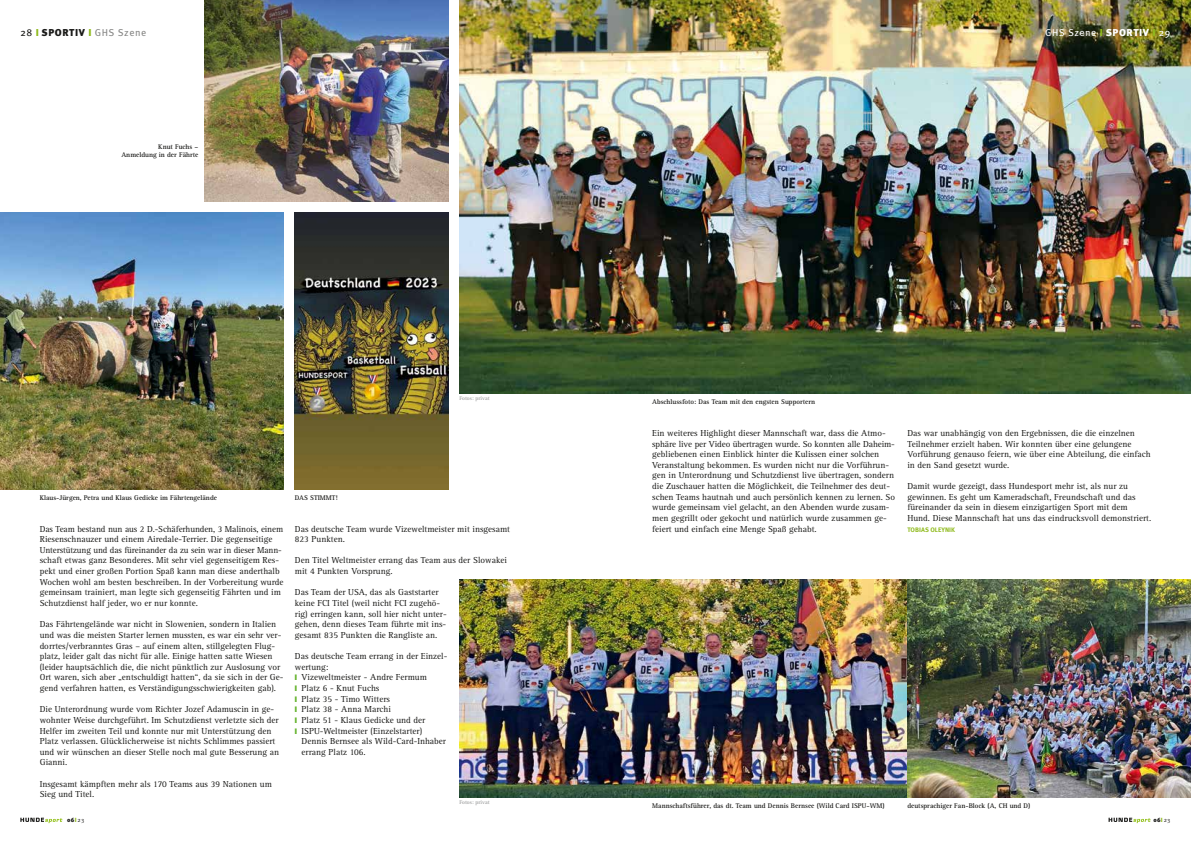
<style>
.page{position:relative;width:1191px;height:842px;background:#fff}
.page>*{position:absolute;margin:0;border:0;box-sizing:border-box;transform-origin:0 0}
.t1{font:10px "Meta Pro";letter-spacing:.05em;color:#878786}
.t2{font:10px "Meta Pro";letter-spacing:.05em;color:#fff}
.t3{font:9px/10.6px "Rotis Serif Pro";color:#1a1a18}
.t4{font:700 7px/8px "Rotis Serif Pro";color:#1a1a18;text-align:right}
.t5{font:700 6.5px "Meta Pro";letter-spacing:.01em;color:#8fba1c}
.t6{font:900 6px "Meta Pro";letter-spacing:.05em;color:#1a1a18}
.t7{font:700 5.5px "Rotis Serif Pro";color:#9c9d9d}
.s1{color:#1a1a18}
.s2{font-weight:900;color:#8fba1c}
.s3{font-weight:900;color:#1a1a18}
.s4{font-weight:900}
.s5{color:#64b32c}
.s6{color:#8fba1c}
.s7{font-family:"Meta Pro Norm";font-weight:400}
</style>
<div class="page">
<svg style="left:20px;top:818px;width:42px;height:5px"></svg>
<svg style="left:1108px;top:818px;width:42px;height:5px"></svg>
<img style="left:0;top:213px;width:283px;height:276px">
<img style="left:459px;top:0;width:732px;height:393px">
<img style="left:459px;top:580px;width:732px;height:217px">
<img style="left:204px;top:0;width:244px;height:202px">
<img style="left:295px;top:213px;width:153px;height:276px">
<p class="t1" style="left:21px;top:25px;width:127px"><span class="s1">28</span> <span class="s2">I</span> <span class="s3">SPORTIV</span> <span class="s2">I</span> GHS Szene</p>
<p class="t2" style="left:1045px;top:25px;width:127px">GHS Szene <span class="s2">I</span> <span class="s4">SPORTIV</span> <span class="s2">I</span> 29</p>
<p class="t4" style="left:121px;top:142px;width:79px">Knut Fuchs –<br>Anmeldung in der Fährte</p>
<p class="t7" style="left:459px;top:395px;width:32px">Fotos: privat</p>
<p class="t4" style="left:652px;top:398px;width:164px">Abschlussfoto: Das Team mit den engsten Supportern</p>
<p class="t3" style="left:652px;top:428px;width:244px">Ein weiteres Highlight dieser Mannschaft war, dass die Atmo&shy;sphäre live per Video übertragen wurde. So konnten alle Daheim&shy;gebliebenen einen Einblick hinter die Kulissen einer solchen Veranstaltung bekommen. Es wurden nicht nur die Vorführun&shy;gen in Unterordnung und Schutzdienst live übertragen, sondern die Zuschauer hatten die Möglichkeit, die Teilnehmer des deut&shy;schen Teams hautnah und auch persönlich kennen zu lernen. So wurde gemeinsam viel gelacht, an den Abenden wurde zusam&shy;men gegrillt oder gekocht und natürlich wurde zusammen ge&shy;feiert und einfach eine Menge Spaß gehabt.</p>
<p class="t3" style="left:907px;top:428px;width:245px">Das war unabhängig von den Ergebnissen, die die einzelnen Teilnehmer erzielt haben. Wir konnten über eine gelungene Vorführung genauso feiern, wie über eine Abteilung, die einfach in den Sand gesetzt wurde.</p>
<p class="t3" style="left:907px;top:481px;width:245px">Damit wurde gezeigt, dass Hundesport mehr ist, als nur zu gewinnen. Es geht um Kameradschaft, Freundschaft und das füreinander da sein in diesem einzigartigen Sport mit dem Hund. Diese Mannschaft hat uns das eindrucksvoll demonstriert.</p>
<p class="t4" style="left:40px;top:493px;width:179px">Klaus-Jürgen, Petra und Klaus Gedicke im Fährtengelände</p>
<p class="t4" style="left:295px;top:493px;width:44px">DAS STIMMT!</p>
<p class="t3" style="left:40px;top:523px;width:245px">Das Team bestand nun aus 2 D.-Schäferhunden, 3 Malinois, einem Riesenschnauzer und einem Airedale-Terrier. Die gegenseitige Unterstützung und das füreinander da zu sein war in dieser Mann&shy;schaft etwas ganz Besonderes. Mit sehr viel gegenseitigem Res&shy;pekt und einer großen Portion Spaß kann man diese anderthalb Wochen wohl am besten beschreiben. In der Vorbereitung wurde gemeinsam trainiert, man legte sich gegenseitig Fährten und im Schutzdienst half jeder, wo er nur konnte.</p>
<p class="t3" style="left:40px;top:619px;width:245px">Das Fährtengelände war nicht in Slowenien, sondern in Italien und was die meisten Starter lernen mussten, es war ein sehr ver&shy;dorrtes/verbranntes Gras – auf einem alten, stillgelegten Flug&shy;platz, leider galt das nicht für alle. Einige hatten satte Wiesen (leider hauptsächlich die, die nicht pünktlich zur Auslosung vor Ort waren, sich aber „entschuldigt hatten“, da sie sich in der Ge&shy;gend verfahren hatten, es Verständigungsschwierigkeiten gab).</p>
<p class="t3" style="left:40px;top:704px;width:241px">Die Unterordnung wurde vom Richter Jozef Adamuscin in ge&shy;wohnter Weise durchgeführt. Im Schutzdienst verletzte sich der Helfer im zweiten Teil und konnte nur mit Unterstützung den Platz verlassen. Glücklicherweise ist nichts Schlimmes passiert und wir wünschen an dieser Stelle noch mal gute Besserung an Gianni.</p>
<p class="t3" style="left:40px;top:778px;width:234px">Insgesamt kämpften mehr als 170 Teams aus 39 Nationen um<br>Sieg und Titel.</p>
<p class="t3" style="left:295px;top:523px;width:217px">Das deutsche Team wurde Vizeweltmeister mit insgesamt</p>
<p class="t5" style="left:907px;top:524px;width:49px">TOBIAS OLEYNIK</p>
<p class="t3" style="left:295px;top:534px;width:52px">823 Punkten.</p>
<p class="t3" style="left:295px;top:555px;width:213px">Den Titel Weltmeister errang das Team aus der Slowakei mit 4 Punkten Vorsprung.</p>
<p class="t3" style="left:295px;top:587px;width:153px">Das Team der USA, das als Gaststarter keine FCI Titel (weil nicht FCI zugehö&shy;rig) erringen kann, soll hier nicht unter&shy;gehen, denn dieses Team führte mit ins&shy;gesamt 835 Punkten die Rangliste an.</p>
<p class="t3" style="left:295px;top:651px;width:154px">Das deutsche Team errang in der Einzel&shy;wertung:<br><span class="s5">❙</span> Vizeweltmeister - Andre Fermum<br><span class="s5">❙</span> Platz 6 - Knut Fuchs<br><span class="s5">❙</span> Platz 35 - Timo Witters<br><span class="s5">❙</span> Platz 38 - Anna Marchi<br><span class="s5">❙</span> Platz 51 - Klaus Gedicke und der<br><span class="s5">❙</span> ISPU-Weltmeister (Einzelstarter)</p>
<p class="t3" style="left:301px;top:736px;width:146px">Dennis Bernsee als Wild-Card-Inhaber errang Platz 106.</p>
<p class="t7" style="left:459px;top:799px;width:32px">Fotos: privat</p>
<p class="t4" style="left:652px;top:802px;width:234px">Mannschaftsführer, das dt. Team und Dennis Bernsee (Wild Card ISPU-WM)</p>
<p class="t4" style="left:907px;top:802px;width:124px">deutsprachiger Fan-Block (A, CH und D)</p>
<p class="t6" style="left:67px;top:815px;width:19px">06<span class="s6">I</span><span class="s7">23</span></p>
<p class="t6" style="left:1153px;top:815px;width:19px">06<span class="s6">I</span><span class="s7">23</span></p>
</div>
